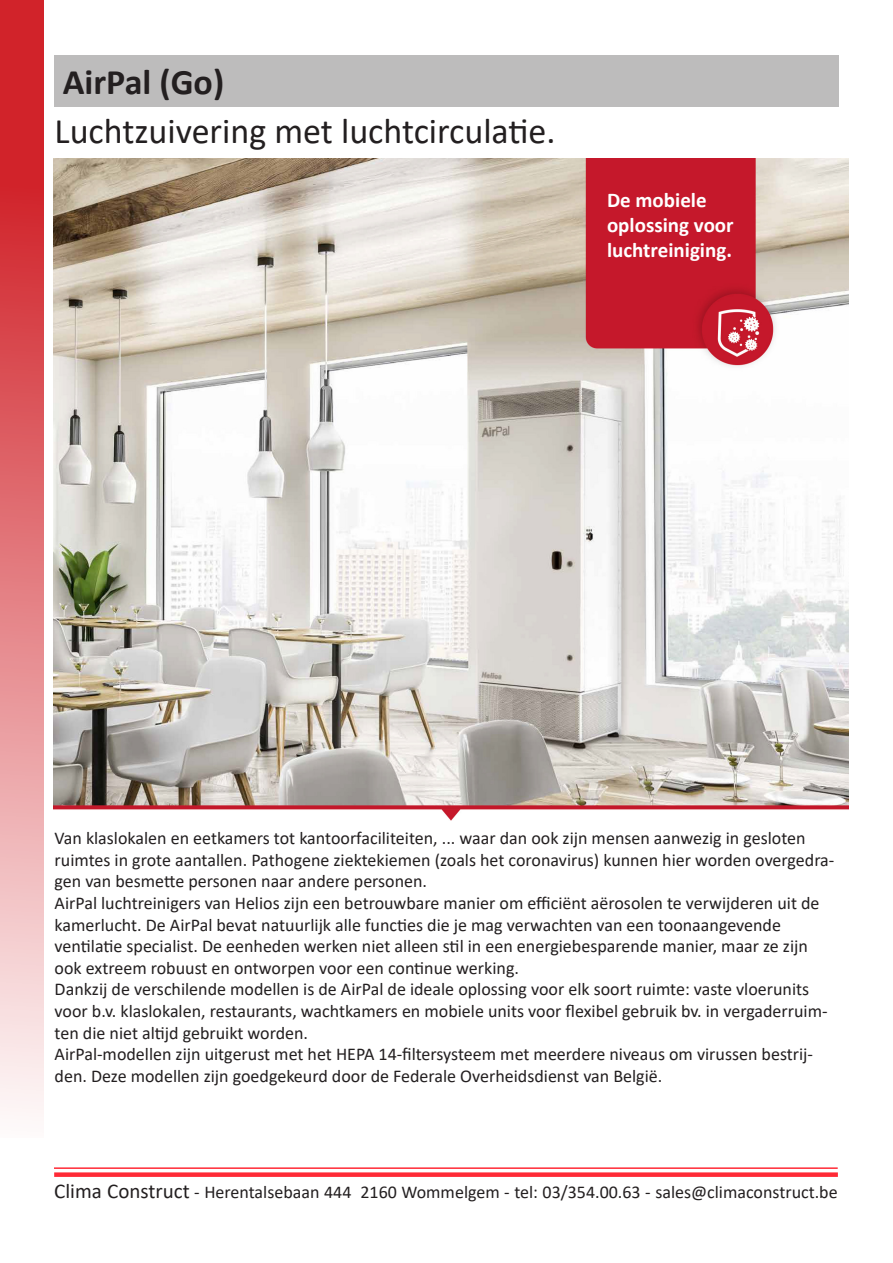
<style>
.page{position:relative;width:893px;height:1263px;background:#fff}
.page>*{position:absolute;margin:0;border:0;box-sizing:border-box;transform-origin:0 0}
.t1{font:36px "Calibri";color:#231f20}
.t2{font:700 36px "Calibri";color:#231f20}
.t3{font:700 21px/25.2px "Calibri";color:#fff}
.t4{font:18px/21.6px "Calibri";color:#231f20}
.s1{font-size:21px}
</style>
<div class="page">
<hr style="left:54px;top:1167px;width:784px;height:2px;background:#ff2a36">
<div style="left:54px;top:1172px;width:784px;height:5px;background:#ff2a36"></div>
<svg style="left:0;top:1px;width:43px;height:1109px;background:#e27a7e"></svg>
<img style="left:53px;top:158px;width:796px;height:663px">
<div style="left:54px;top:55px;width:785px;height:51px;background:#bdbcbc"></div>
<p class="t2" style="left:63px;top:57px;width:163px">AirPal (Go)</p>
<p class="t1" style="left:55px;top:106px;width:502px">Luchtzuivering met luchtcirculatie.</p>
<p class="t3" style="left:607px;top:187px;width:128px">De mobiele oplossing voor luchtreiniging.</p>
<p class="t4" style="left:55px;top:827px;width:781px">Van klaslokalen en eetkamers tot kantoorfaciliteiten, ... waar dan ook zijn mensen aanwezig in gesloten ruimtes in grote aantallen. Pathogene ziektekiemen (zoals het coronavirus) kunnen hier worden overgedra&shy;gen van besmette personen naar andere personen.</p>
<p class="t4" style="left:55px;top:892px;width:766px">AirPal luchtreinigers van Helios zijn een betrouwbare manier om efficiënt aërosolen te verwijderen uit de kamerlucht. De AirPal bevat natuurlijk alle functies die je mag verwachten van een toonaangevende</p>
<p class="t4" style="left:55px;top:935px;width:755px">ventilatie specialist. De eenheden werken niet alleen stil in een energiebesparende manier, maar ze zijn ook extreem robuust en ontworpen voor een continue werking.</p>
<p class="t4" style="left:55px;top:978px;width:774px">Dankzij de verschilende modellen is de AirPal de ideale oplossing voor elk soort ruimte: vaste vloerunits voor b.v. klaslokalen, restaurants, wachtkamers en mobiele units voor flexibel gebruik bv. in vergaderruim&shy;ten die niet altijd gebruikt worden.</p>
<p class="t4" style="left:55px;top:1043px;width:760px">AirPal-modellen zijn uitgerust met het HEPA 14-filtersysteem met meerdere niveaus om virussen bestrij&shy;den. Deze modellen zijn goedgekeurd door de Federale Overheidsdienst van België.</p>
<p class="t4" style="left:54px;top:1181px;width:785px"><span class="s1">Clima Construct</span> - Herentalsebaan 444 2160 Wommelgem - tel: 03/354.00.63 - sales@climaconstruct.be</p>
</div>
